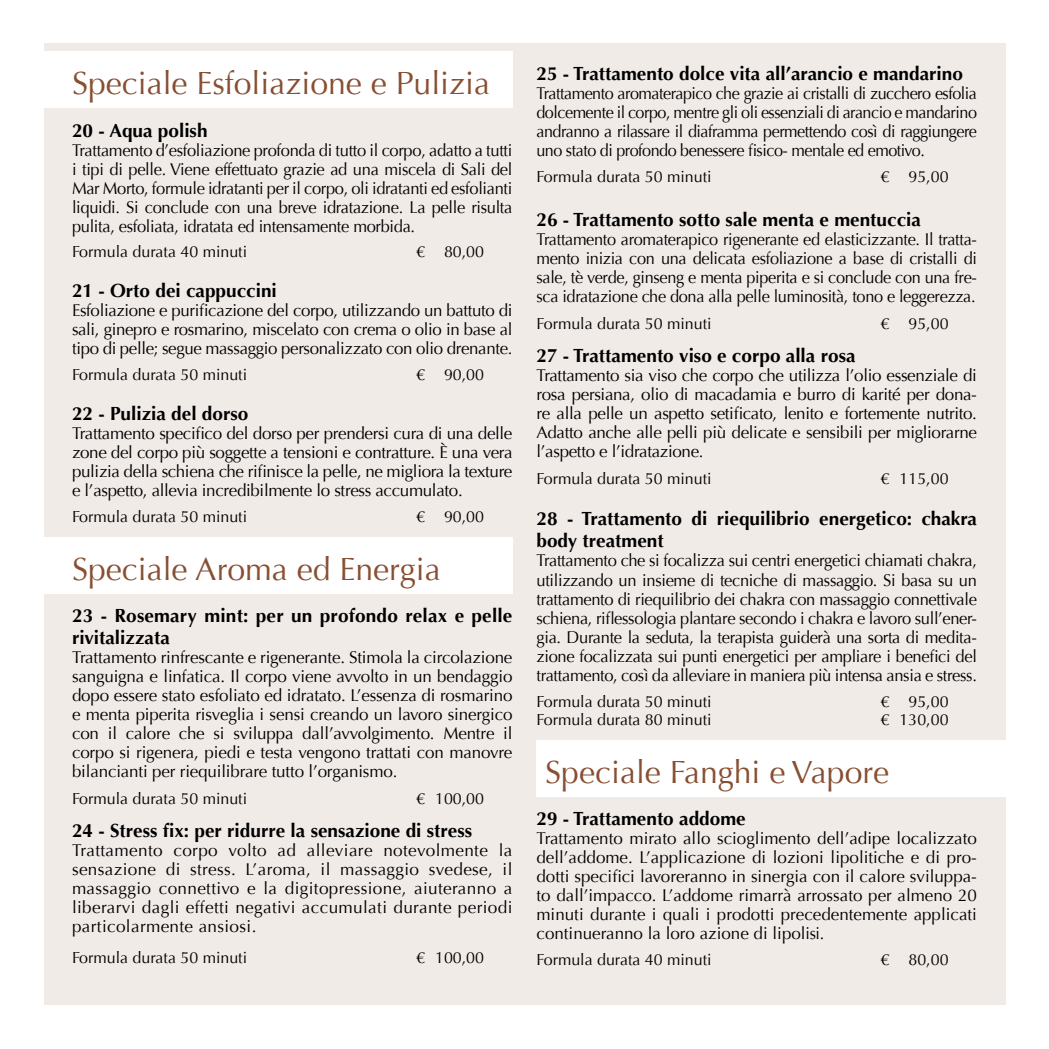
<style>
.page{position:relative;width:1049px;height:1049px;background:#fff}
.page>*{position:absolute;margin:0;border:0;box-sizing:border-box;transform-origin:0 0}
.t1{font:32px "Optima";color:#884f32}
.t2{font:700 19px/22px "Optima";color:#000}
.t3{font:17px/19px "Optima";letter-spacing:-.02em;color:#000;text-align:justify}
.t4{font:17px/19px "Optima";letter-spacing:-.02em;color:#000;text-align:justify;scale:.95 1}
.t5{font:17px/19px "Optima";letter-spacing:-.02em;color:#000;text-align:justify;scale:.96 1}
.t6{font:16px "Optima";color:#000}
</style>
<div class="page">
<div style="left:44px;top:44px;width:961px;height:961px;background:#f1ebe8"></div>
<div style="left:536px;top:740px;width:513px;height:56px;background:#fff"></div>
<div style="left:0;top:537px;width:513px;height:57px;background:#fff"></div>
<div style="left:0;top:51px;width:513px;height:57px;background:#fff"></div>
<h1 class="t1" style="left:72px;top:65px;width:419px">Speciale Esfoliazione e Pulizia</h1>
<p class="t2" style="left:72px;top:119px;width:137px">20 - Aqua polish</p>
<p class="t3" style="left:72px;top:141px;width:442px">Trattamento d’esfoliazione profonda di tutto il corpo, adatto a tutti i tipi di pelle. Viene effettuato grazie ad una miscela di Sali del Mar Morto, formule idratanti per il corpo, oli idratanti ed esfolianti liquidi. Si conclude con una breve idratazione. La pelle risulta pulita, esfoliata, idratata ed intensamente morbida.</p>
<p class="t6" style="left:72px;top:242px;width:177px">Formula durata 40 minuti</p>
<p class="t6" style="left:416px;top:242px;width:69px">€ 80,00</p>
<p class="t2" style="left:72px;top:279px;width:206px">21 - Orto dei cappuccini</p>
<p class="t3" style="left:72px;top:300px;width:442px">Esfoliazione e purificazione del corpo, utilizzando un battuto di sali, ginepro e rosmarino, miscelato con crema o olio in base al tipo di pelle; segue massaggio personalizzato con olio drenante.</p>
<p class="t6" style="left:72px;top:365px;width:177px">Formula durata 50 minuti</p>
<p class="t6" style="left:416px;top:365px;width:69px">€ 90,00</p>
<p class="t2" style="left:72px;top:403px;width:178px">22 - Pulizia del dorso</p>
<p class="t3" style="left:72px;top:424px;width:442px">Trattamento specifico del dorso per prendersi cura di una delle zone del corpo più soggette a tensioni e contratture. È una vera pulizia della schiena che rifinisce la pelle, ne migliora la texture e l’aspetto, allevia incredibilmente lo stress accumulato.</p>
<p class="t6" style="left:72px;top:508px;width:177px">Formula durata 50 minuti</p>
<p class="t6" style="left:416px;top:508px;width:69px">€ 90,00</p>
<h1 class="t1" style="left:72px;top:551px;width:370px">Speciale Aroma ed Energia</h1>
<p class="t2" style="left:72px;top:605px;width:442px">23 - Rosemary mint: per un profondo relax e pelle rivitalizzata</p>
<p class="t3" style="left:72px;top:648px;width:442px">Trattamento rinfrescante e rigenerante. Stimola la circolazione sanguigna e linfatica. Il corpo viene avvolto in un bendaggio dopo essere stato esfoliato ed idratato. L’essenza di rosmarino e menta piperita risveglia i sensi creando un lavoro sinergico con il calore che si sviluppa dall’avvolgimento. Mentre il corpo si rigenera, piedi e testa vengono trattati con manovre bilancianti per riequilibrare tutto l’organismo.</p>
<p class="t6" style="left:72px;top:789px;width:177px">Formula durata 50 minuti</p>
<p class="t6" style="left:416px;top:789px;width:69px">€ 100,00</p>
<p class="t2" style="left:72px;top:820px;width:402px">24 - Stress fix: per ridurre la sensazione di stress</p>
<p class="t3" style="left:72px;top:841px;width:442px">Trattamento corpo volto ad alleviare notevolmente la sensazione di stress. L’aroma, il massaggio svedese, il massaggio connettivo e la digitopressione, aiuteranno a liberarvi dagli effetti negativi accumulati durante periodi particolarmente ansiosi.</p>
<p class="t6" style="left:72px;top:948px;width:177px">Formula durata 50 minuti</p>
<p class="t6" style="left:416px;top:948px;width:69px">€ 100,00</p>
<p class="t2" style="left:536px;top:63px;width:428px">25 - Trattamento dolce vita all’arancio e mandarino</p>
<p class="t4" style="left:536px;top:84px;width:465px">Trattamento aromaterapico che grazie ai cristalli di zucchero esfolia dolcemente il corpo, mentre gli oli essenziali di arancio e mandarino andranno a rilassare il diaframma permettendo così di raggiungere uno stato di profondo benessere fisico- mentale ed emotivo.</p>
<p class="t6" style="left:536px;top:168px;width:177px">Formula durata 50 minuti</p>
<p class="t6" style="left:880px;top:168px;width:69px">€ 95,00</p>
<p class="t2" style="left:536px;top:209px;width:386px">26 - Trattamento sotto sale menta e mentuccia</p>
<p class="t5" style="left:536px;top:230px;width:460px">Trattamento aromaterapico rigenerante ed elasticizzante. Il tratta&shy;mento inizia con una delicata esfoliazione a base di cristalli di sale, tè verde, ginseng e menta piperita e si conclude con una fre&shy;sca idratazione che dona alla pelle luminosità, tono e leggerezza.</p>
<p class="t6" style="left:536px;top:314px;width:177px">Formula durata 50 minuti</p>
<p class="t6" style="left:880px;top:314px;width:69px">€ 95,00</p>
<p class="t2" style="left:536px;top:345px;width:321px">27 - Trattamento viso e corpo alla rosa</p>
<p class="t3" style="left:536px;top:366px;width:442px">Trattamento sia viso che corpo che utilizza l’olio essenziale di rosa persiana, olio di macadamia e burro di karité per dona&shy;re alla pelle un aspetto setificato, lenito e fortemente nutrito.<br>Adatto anche alle pelli più delicate e sensibili per migliorarne l’aspetto e l’idratazione.</p>
<p class="t6" style="left:536px;top:469px;width:177px">Formula durata 50 minuti</p>
<p class="t6" style="left:880px;top:469px;width:69px">€ 115,00</p>
<p class="t2" style="left:536px;top:508px;width:442px">28 - Trattamento di riequilibrio energetico: chakra body treatment</p>
<p class="t3" style="left:536px;top:551px;width:442px">Trattamento che si focalizza sui centri energetici chiamati chakra, utilizzando un insieme di tecniche di massaggio. Si basa su un trattamento di riequilibrio dei chakra con massaggio connettivale schiena, riflessologia plantare secondo i chakra e lavoro sull’ener&shy;gia. Durante la seduta, la terapista guiderà una sorta di medita&shy;zione focalizzata sui punti energetici per ampliare i benefici del trattamento, così da alleviare in maniera più intensa ansia e stress.</p>
<p class="t6" style="left:536px;top:692px;width:177px">Formula durata 50 minuti</p>
<p class="t6" style="left:880px;top:692px;width:69px">€ 95,00</p>
<p class="t6" style="left:536px;top:710px;width:177px">Formula durata 80 minuti</p>
<p class="t6" style="left:880px;top:710px;width:69px">€ 130,00</p>
<h1 class="t1" style="left:545px;top:753px;width:345px">Speciale Fanghi e Vapore</h1>
<p class="t2" style="left:536px;top:808px;width:211px">29 - Trattamento addome</p>
<p class="t3" style="left:536px;top:829px;width:442px">Trattamento mirato allo scioglimento dell’adipe localizzato dell’addome. L’applicazione di lozioni lipolitiche e di pro&shy;dotti specifici lavoreranno in sinergia con il calore sviluppa&shy;to dall’impacco. L’addome rimarrà arrossato per almeno 20 minuti durante i quali i prodotti precedentemente applicati continueranno la loro azione di lipolisi.</p>
<p class="t6" style="left:536px;top:951px;width:177px">Formula durata 40 minuti</p>
<p class="t6" style="left:880px;top:951px;width:69px">€ 80,00</p>
</div>
